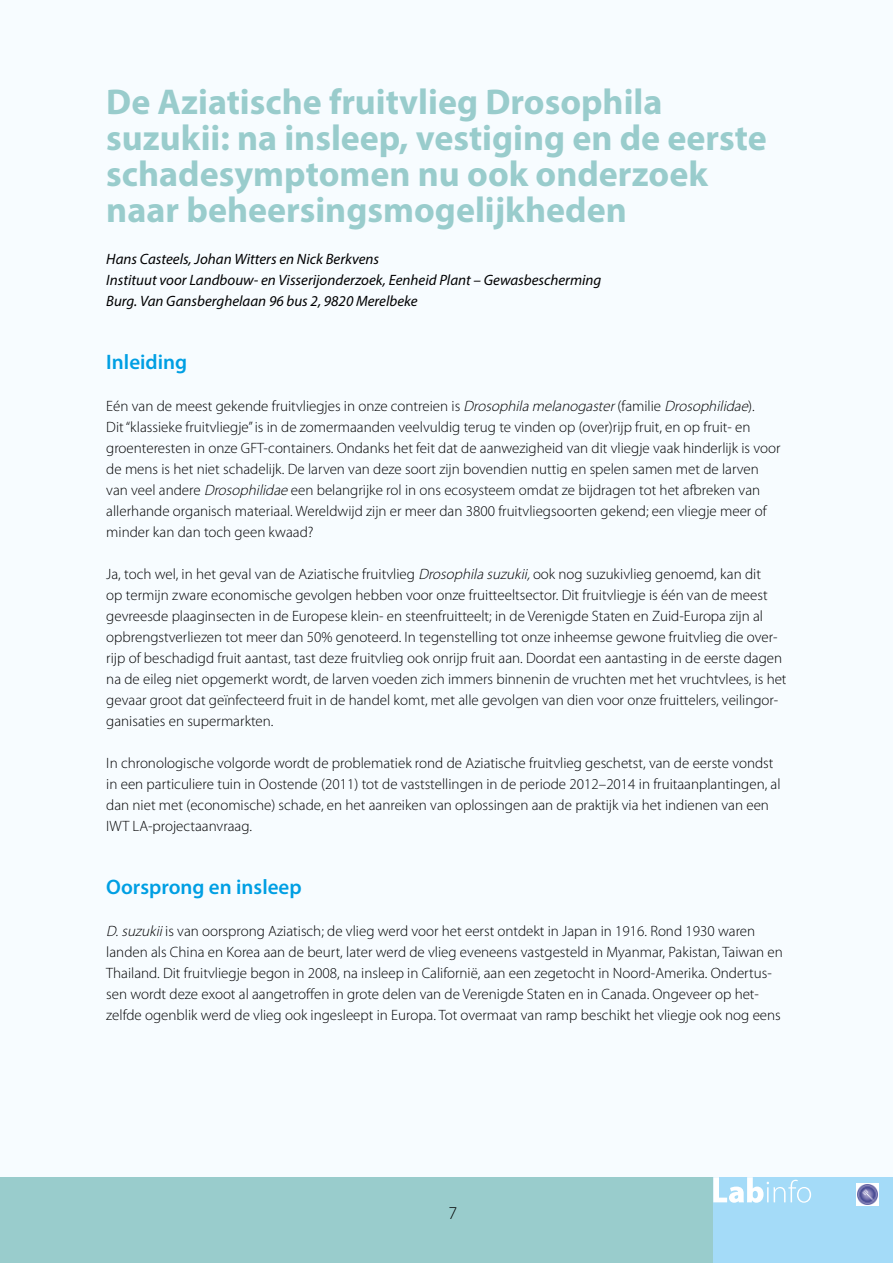
<style>
.page{position:relative;width:893px;height:1263px;background:#f7fcff}
.page>*{position:absolute;margin:0;border:0;box-sizing:border-box;transform-origin:0 0}
.t1{font:700 36px/36px "Myriad Pro";color:#9cc}
.t2{font:600 21px "Myriad Pro";color:#009fe3}
.t3{font:300 18px "Myriad Pro";color:#000}
.t4{font:300 15px/21px "Myriad Pro";color:#000}
.t5{font:italic 15px/21px "Myriad Pro";color:#000}
.s1{font-style:italic}
</style>
<div class="page">
<div style="left:0;top:1177px;width:893px;height:86px;background:#9cc"></div>
<div style="left:713px;top:1177px;width:180px;height:86px;background:#a4dbf8"></div>
<svg style="left:713px;top:1177px;width:98px;height:26px"></svg>
<img style="left:856px;top:1184px;width:22px;height:21px">
<h1 class="t1" style="left:106px;top:82px;width:662px">De Aziatische fruitvlieg Drosophila suzukii: na insleep, vestiging en de eerste schadesymptomen nu ook onderzoek naar beheersingsmogelijkheden</h1>
<p class="t5" style="left:106px;top:248px;width:497px">Hans Casteels, Johan Witters en Nick Berkvens<br>Instituut voor Landbouw- en Visserijonderzoek, Eenheid Plant – Gewasbescherming<br>Burg. Van Gansberghelaan 96 bus 2, 9820 Merelbeke</p>
<h2 class="t2" style="left:106px;top:348px;width:82px">Inleiding</h2>
<p class="t4" style="left:106px;top:395px;width:676px">Eén van de meest gekende fruitvliegjes in onze contreien is <span class="s1">Drosophila melanogaster</span>(familie <span class="s1">Drosophilidae</span>).<br>Dit “klassieke fruitvliegje” is in de zomermaanden veelvuldig terug te vinden op (over)rijp fruit, en op fruit- en groenteresten in onze GFT-containers. Ondanks het feit dat de aanwezigheid van dit vliegje vaak hinderlijk is voor de mens is het niet schadelijk. De larven van deze soort zijn bovendien nuttig en spelen samen met de larven van veel andere <span class="s1">Drosophilidae</span> een belangrijke rol in ons ecosysteem omdat ze bijdragen tot het afbreken van allerhande organisch materiaal. Wereldwijd zijn er meer dan 3800 fruitvliegsoorten gekend; een vliegje meer of minder kan dan toch geen kwaad?</p>
<p class="t4" style="left:106px;top:563px;width:682px">Ja, toch wel, in het geval van de Aziatische fruitvlieg <span class="s1">Drosophila suzukii,</span>ook nog suzukivlieg genoemd, kan dit<br>op termijn zware economische gevolgen hebben voor onze fruitteeltsector. Dit fruitvliegje is één van de meest gevreesde plaaginsecten in de Europese klein- en steenfruitteelt; in de Verenigde Staten en Zuid-Europa zijn al opbrengstverliezen tot meer dan 50% genoteerd. In tegenstelling tot onze inheemse gewone fruitvlieg die over&shy;rijp of beschadigd fruit aantast, tast deze fruitvlieg ook onrijp fruit aan. Doordat een aantasting in de eerste dagen na de eileg niet opgemerkt wordt, de larven voeden zich immers binnenin de vruchten met het vruchtvlees, is het gevaar groot dat geïnfecteerd fruit in de handel komt, met alle gevolgen van dien voor onze fruittelers, veilingor&shy;ganisaties en supermarkten.</p>
<p class="t4" style="left:106px;top:752px;width:676px">In chronologische volgorde wordt de problematiek rond de Aziatische fruitvlieg geschetst, van de eerste vondst in een particuliere tuin in Oostende (2011) tot de vaststellingen in de periode 2012–2014 in fruitaanplantingen, al dan niet met (economische) schade, en het aanreiken van oplossingen aan de praktijk via het indienen van een IWT LA-projectaanvraag.</p>
<h2 class="t2" style="left:106px;top:873px;width:197px">Oorsprong en insleep</h2>
<p class="t4" style="left:106px;top:920px;width:678px"><span class="s1">D.suzukii</span>is van oorsprong Aziatisch; de vlieg werd voor het eerst ontdekt in Japan in 1916. Rond 1930 waren landen als China en Korea aan de beurt, later werd de vlieg eveneens vastgesteld in Myanmar, Pakistan, Taiwan en Thailand. Dit fruitvliegje begon in 2008, na insleep in Californië, aan een zegetocht in Noord-Amerika. Ondertus&shy;sen wordt deze exoot al aangetroffen in grote delen van de Verenigde Staten en in Canada. Ongeveer op het&shy;zelfde ogenblik werd de vlieg ook ingesleept in Europa. Tot overmaat van ramp beschikt het vliegje ook nog eens</p>
<p class="t3" style="left:448px;top:1203px;width:10px">7</p>
</div>
